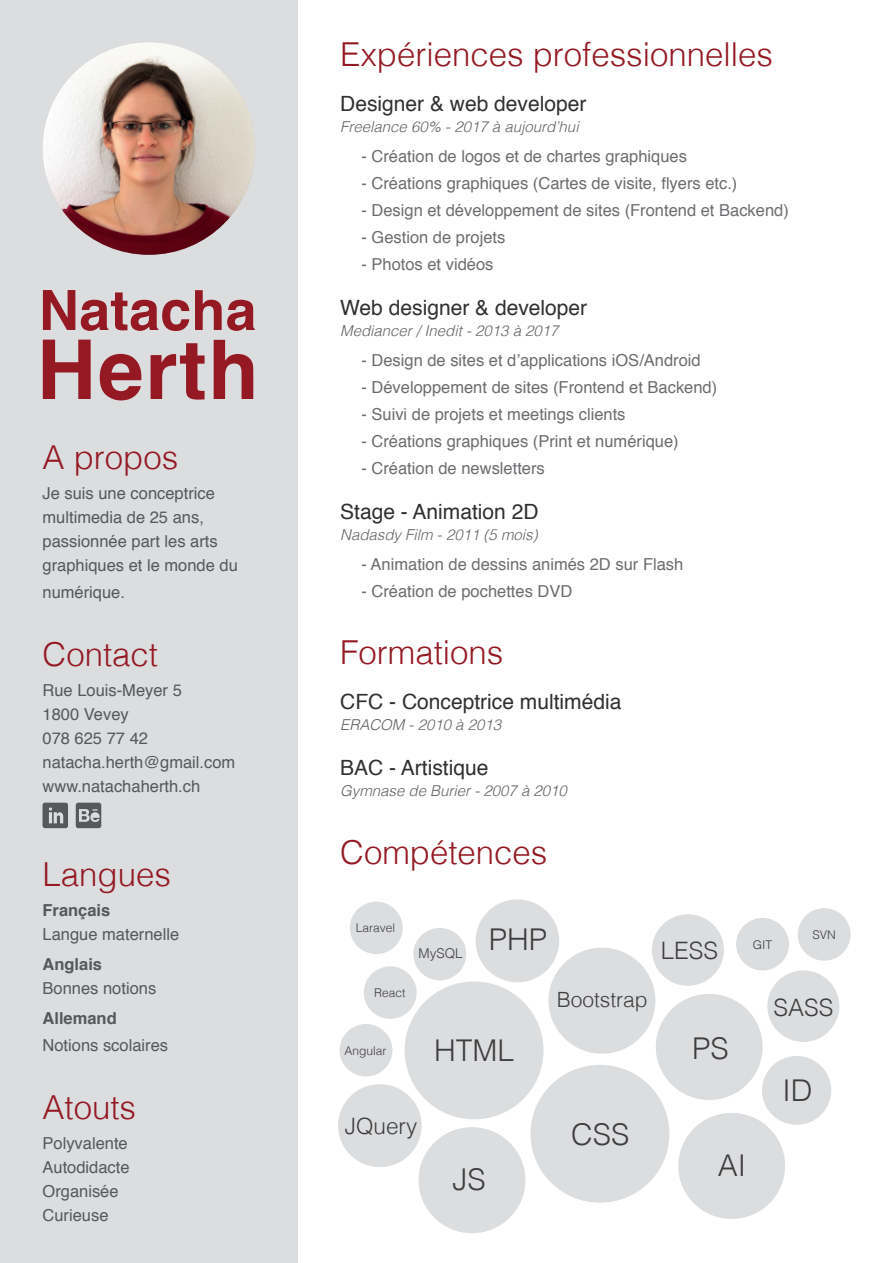
<style>
.page{position:relative;width:893px;height:1263px;background:#fff}
.page>*{position:absolute;margin:0;border:0;box-sizing:border-box;transform-origin:0 0}
.t1{font:700 82.5px "Helvetica";letter-spacing:.02em;color:#941923}
.t2{font:700 55.5px "Helvetica";letter-spacing:.005em;color:#941923}
.t3{font:300 33px "Helvetica";color:#941923}
.t4{font:300 30px "Helvetica";color:#3e3e3f}
.t5{font:300 24px "Helvetica";color:#3e3e3f}
.t6{font:300 22.5px "Helvetica";color:#3e3e3f}
.t7{font:21px "Helvetica";color:#312f30}
.t8{font:300 21px "Helvetica";color:#3e3e3f}
.t9{font:16.5px "Helvetica";color:#6c6d70}
.t10{font:16.5px/24px "Helvetica";color:#57585a}
.t11{font:700 16.5px "Helvetica";color:#57585a}
.t12{font:italic 300 15px "Helvetica";color:#636366}
.t13{font:300 13.5px "Helvetica";color:#3e3e3f}
.t14{font:300 12px "Helvetica";color:#3e3e3f}
</style>
<div class="page">
<div style="left:405px;top:981px;width:139px;height:138px;background:#dcdddf;border-radius:50%"></div>
<div style="left:530px;top:1065px;width:139px;height:138px;background:#dcdddf;border-radius:50%"></div>
<div style="left:656px;top:994px;width:107px;height:106px;background:#dcdddf;border-radius:50%"></div>
<div style="left:678px;top:1113px;width:107px;height:106px;background:#dcdddf;border-radius:50%"></div>
<div style="left:419px;top:1127px;width:106px;height:106px;background:#dcdddf;border-radius:50%"></div>
<div style="left:549px;top:948px;width:106px;height:106px;background:#dcdddf;border-radius:50%"></div>
<div style="left:338px;top:1084px;width:84px;height:83px;background:#dcdddf;border-radius:50%"></div>
<div style="left:476px;top:899px;width:83px;height:83px;background:#dcdddf;border-radius:50%"></div>
<div style="left:652px;top:914px;width:72px;height:72px;background:#dcdddf;border-radius:50%"></div>
<div style="left:762px;top:1056px;width:69px;height:69px;background:#dcdddf;border-radius:50%"></div>
<div style="left:413px;top:928px;width:53px;height:52px;background:#dcdddf;border-radius:50%"></div>
<div style="left:340px;top:1024px;width:52px;height:52px;background:#dcdddf;border-radius:50%"></div>
<div style="left:767px;top:970px;width:72px;height:72px;background:#dcdddf;border-radius:50%"></div>
<div style="left:364px;top:966px;width:53px;height:53px;background:#dcdddf;border-radius:50%"></div>
<div style="left:736px;top:918px;width:53px;height:52px;background:#dcdddf;border-radius:50%"></div>
<div style="left:798px;top:908px;width:53px;height:53px;background:#dcdddf;border-radius:50%"></div>
<div style="left:350px;top:902px;width:53px;height:52px;background:#dcdddf;border-radius:50%"></div>
<div style="left:0;top:0;width:298px;height:1263px;background:#dcdddf"></div>
<svg style="left:43px;top:803px;width:25px;height:25px"></svg>
<svg style="left:76px;top:803px;width:25px;height:25px"></svg>
<img style="left:43px;top:42px;width:212px;height:213px;border-radius:106px">
<h2 class="t2" style="left:39px;top:266px;width:219px">Natacha</h2>
<h1 class="t1" style="left:37px;top:303px;width:224px">Herth</h1>
<h3 class="t3" style="left:43px;top:429px;width:137px">A propos</h3>
<p class="t10" style="left:43px;top:482px;width:197px">Je suis une conceptrice multimedia de 25 ans, passionnée part les arts graphiques et le monde du</p>
<p class="t10" style="left:43px;top:581px;width:84px">numérique.</p>
<h3 class="t3" style="left:43px;top:626px;width:117px">Contact</h3>
<p class="t10" style="left:43px;top:678px;width:194px">Rue Louis-Meyer 5<br>1800 Vevey<br>078 625 77 42 natacha.herth@gmail.com www.natachaherth.ch</p>
<h3 class="t3" style="left:43px;top:846px;width:130px">Langues</h3>
<p class="t11" style="left:43px;top:897px;width:69px">Français</p>
<p class="t10" style="left:43px;top:923px;width:138px">Langue maternelle</p>
<p class="t11" style="left:43px;top:951px;width:61px">Anglais</p>
<p class="t10" style="left:43px;top:977px;width:115px">Bonnes notions</p>
<p class="t11" style="left:43px;top:1005px;width:76px">Allemand</p>
<p class="t10" style="left:43px;top:1034px;width:127px">Notions scolaires</p>
<h3 class="t3" style="left:43px;top:1079px;width:95px">Atouts</h3>
<p class="t10" style="left:43px;top:1131px;width:89px">Polyvalente<br>Autodidacte<br>Organisée<br>Curieuse</p>
<h3 class="t3" style="left:340px;top:26px;width:434px">Expériences professionnelles</h3>
<p class="t7" style="left:340px;top:87px;width:248px">Designer &amp; web developer</p>
<p class="t12" style="left:340px;top:114px;width:240px">Freelance 60% - 2017 à aujourd’hui</p>
<p class="t9" style="left:361px;top:143px;width:327px">- Création de logos et de chartes graphiques</p>
<p class="t9" style="left:361px;top:170px;width:377px">- Créations graphiques (Cartes de visite, flyers etc.)</p>
<p class="t9" style="left:361px;top:197px;width:429px">- Design et développement de sites (Frontend et Backend)</p>
<p class="t9" style="left:361px;top:224px;width:145px">- Gestion de projets</p>
<p class="t9" style="left:361px;top:251px;width:134px">- Photos et vidéos</p>
<p class="t7" style="left:340px;top:291px;width:249px">Web designer &amp; developer</p>
<p class="t12" style="left:340px;top:318px;width:220px">Mediancer / Inedit - 2013 à 2017</p>
<p class="t9" style="left:361px;top:347px;width:341px">- Design de sites et d’applications iOS/Android</p>
<p class="t9" style="left:361px;top:374px;width:357px">- Développement de sites (Frontend et Backend)</p>
<p class="t9" style="left:361px;top:401px;width:266px">- Suivi de projets et meetings clients</p>
<p class="t9" style="left:361px;top:428px;width:319px">- Créations graphiques (Print et numérique)</p>
<p class="t9" style="left:361px;top:455px;width:185px">- Création de newsletters</p>
<p class="t7" style="left:340px;top:495px;width:200px">Stage - Animation 2D</p>
<p class="t12" style="left:340px;top:522px;width:199px">Nadasdy Film - 2011 (5 mois)</p>
<p class="t9" style="left:361px;top:551px;width:323px">- Animation de dessins animés 2D sur Flash</p>
<p class="t9" style="left:361px;top:578px;width:212px">- Création de pochettes DVD</p>
<h3 class="t3" style="left:340px;top:625px;width:165px">Formations</h3>
<p class="t7" style="left:340px;top:686px;width:283px">CFC - Conceptrice multimédia</p>
<p class="t12" style="left:340px;top:712px;width:162px">ERACOM - 2010 à 2013</p>
<p class="t7" style="left:340px;top:752px;width:150px">BAC - Artistique</p>
<p class="t12" style="left:340px;top:778px;width:228px">Gymnase de Burier - 2007 à 2010</p>
<h3 class="t3" style="left:340px;top:824px;width:209px">Compétences</h3>
<p class="t14" style="left:356px;top:918px;width:41px">Laravel</p>
<p class="t14" style="left:374px;top:982px;width:33px">React</p>
<p class="t14" style="left:345px;top:1040px;width:44px">Angular</p>
<p class="t13" style="left:418px;top:942px;width:46px">MySQL</p>
<h3 class="t4" style="left:489px;top:914px;width:60px">PHP</h3>
<h3 class="t4" style="left:434px;top:1025px;width:82px">HTML</h3>
<p class="t8" style="left:557px;top:982px;width:93px">Bootstrap</p>
<h3 class="t6" style="left:345px;top:1107px;width:74px">JQuery</h3>
<h3 class="t4" style="left:453px;top:1154px;width:35px">JS</h3>
<h3 class="t4" style="left:571px;top:1109px;width:60px">CSS</h3>
<h3 class="t5" style="left:661px;top:930px;width:59px">LESS</h3>
<h3 class="t4" style="left:692px;top:1022px;width:38px">PS</h3>
<p class="t14" style="left:753px;top:934px;width:21px">GIT</p>
<p class="t14" style="left:812px;top:924px;width:25px">SVN</p>
<h3 class="t5" style="left:773px;top:987px;width:61px">SASS</h3>
<h3 class="t4" style="left:782px;top:1064px;width:31px">ID</h3>
<h3 class="t4" style="left:718px;top:1139px;width:30px">AI</h3>
</div>
